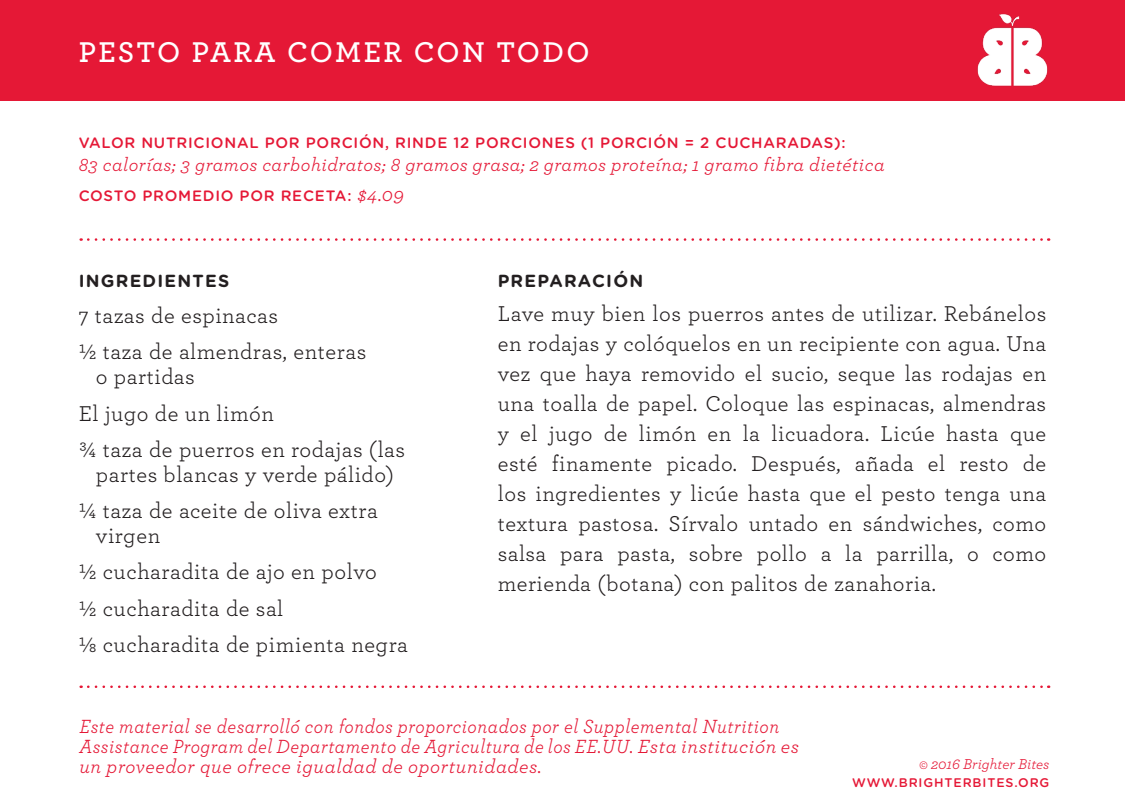
<style>
.page{position:relative;width:1125px;height:810px;background:#fff}
.page>*{position:absolute;margin:0;border:0;box-sizing:border-box;transform-origin:0 0}
.t1{font:600 30px "Archer";letter-spacing:.075em;color:#fff}
.t2{font:22.5px/30px "Archer";letter-spacing:.025em;color:#231f20}
.t3{font:italic 20px/20px "Archer";letter-spacing:.03em;color:#e51836;scale:.93 1}
.t4{font:italic 19.25px "Archer";letter-spacing:.025em;color:#e51836}
.t5{font:700 17.5px "Gotham Rounded";letter-spacing:.07em;color:#231f20}
.t6{font:500 15px "Gotham Rounded";letter-spacing:.05em;color:#e51836}
.t7{font:italic 15px "Archer";color:#e51836}
.t8{font:500 12.5px "Gotham Rounded";letter-spacing:.07em;color:#e51836}
.s1{font-family:"Archer";font-weight:400;font-style:italic;font-size:20px}
</style>
<div class="page">
<div style="left:0;top:0;width:1125px;height:101px;background:#e51836"></div>
<svg style="left:88px;top:238px;width:961px;height:3px"></svg>
<svg style="left:88px;top:686px;width:961px;height:2px"></svg>
<img style="left:977px;top:14px;width:71px;height:72px">
<p class="t1" style="left:79px;top:29px;width:512px">PESTO PARA COMER CON TODO</p>
<p class="t6" style="left:79px;top:132px;width:769px">VALOR NUTRICIONAL POR PORCIÓN, RINDE 12 PORCIONES (1 PORCIÓN = 2 CUCHARADAS):</p>
<p class="t4" style="left:79px;top:150px;width:808px">83 calorías; 3 gramos carbohidratos; 8 gramos grasa; 2 gramos proteína; 1 gramo fibra dietética</p>
<p class="t6" style="left:79px;top:185px;width:327px">COSTO PROMEDIO POR RECETA: <span class="s1">$4.09</span></p>
<p class="t5" style="left:79px;top:268px;width:152px">INGREDIENTES</p>
<p class="t2" style="left:79px;top:300px;width:201px">7 tazas de espinacas</p>
<p class="t2" style="left:96px;top:338px;width:272px;line-height:25px;text-indent:-17px">½ taza de almendras, enteras o partidas</p>
<p class="t2" style="left:79px;top:397px;width:197px">El jugo de un limón</p>
<p class="t2" style="left:79px;top:436px;width:328px;line-height:25px;text-align:center">¾ taza de puerros en rodajas (las partes blancas y verde pálido)</p>
<p class="t2" style="left:96px;top:497px;width:284px;line-height:25px;text-indent:-17px">¼ taza de aceite de oliva extra virgen</p>
<p class="t2" style="left:79px;top:556px;width:300px">½ cucharadita de ajo en polvo</p>
<p class="t2" style="left:79px;top:592px;width:206px">½ cucharadita de sal</p>
<p class="t2" style="left:79px;top:628px;width:331px">⅛ cucharadita de pimienta negra</p>
<p class="t5" style="left:498px;top:268px;width:147px">PREPARACIÓN</p>
<p class="t2" style="left:498px;top:297px;width:550px;text-align:justify">Lave muy bien los puerros antes de utilizar. Rebánelos en rodajas y colóquelos en un recipiente con agua. Una vez que haya removido el sucio, seque las rodajas en una toalla de papel. Coloque las espinacas, almendras y el jugo de limón en la licuadora. Licúe hasta que esté finamente picado. Después, añada el resto de los ingredientes y licúe hasta que el pesto tenga una textura pastosa. Sírvalo untado en sándwiches, como salsa para pasta, sobre pollo a la parrilla, o como merienda (botana) con palitos de zanahoria.</p>
<p class="t3" style="left:79px;top:715px;width:775px">Este material se desarrolló con fondos proporcionados por el Supplemental Nutrition<br>Assistance Program del Departamento de Agricultura de los EE.UU. Esta institución es un proveedor que ofrece igualdad de oportunidades.</p>
<p class="t7" style="left:919px;top:753px;width:132px">© 2016 Brighter Bites</p>
<p class="t8" style="left:852px;top:773px;width:199px">WWW.BRIGHTERBITES.ORG</p>
</div>
